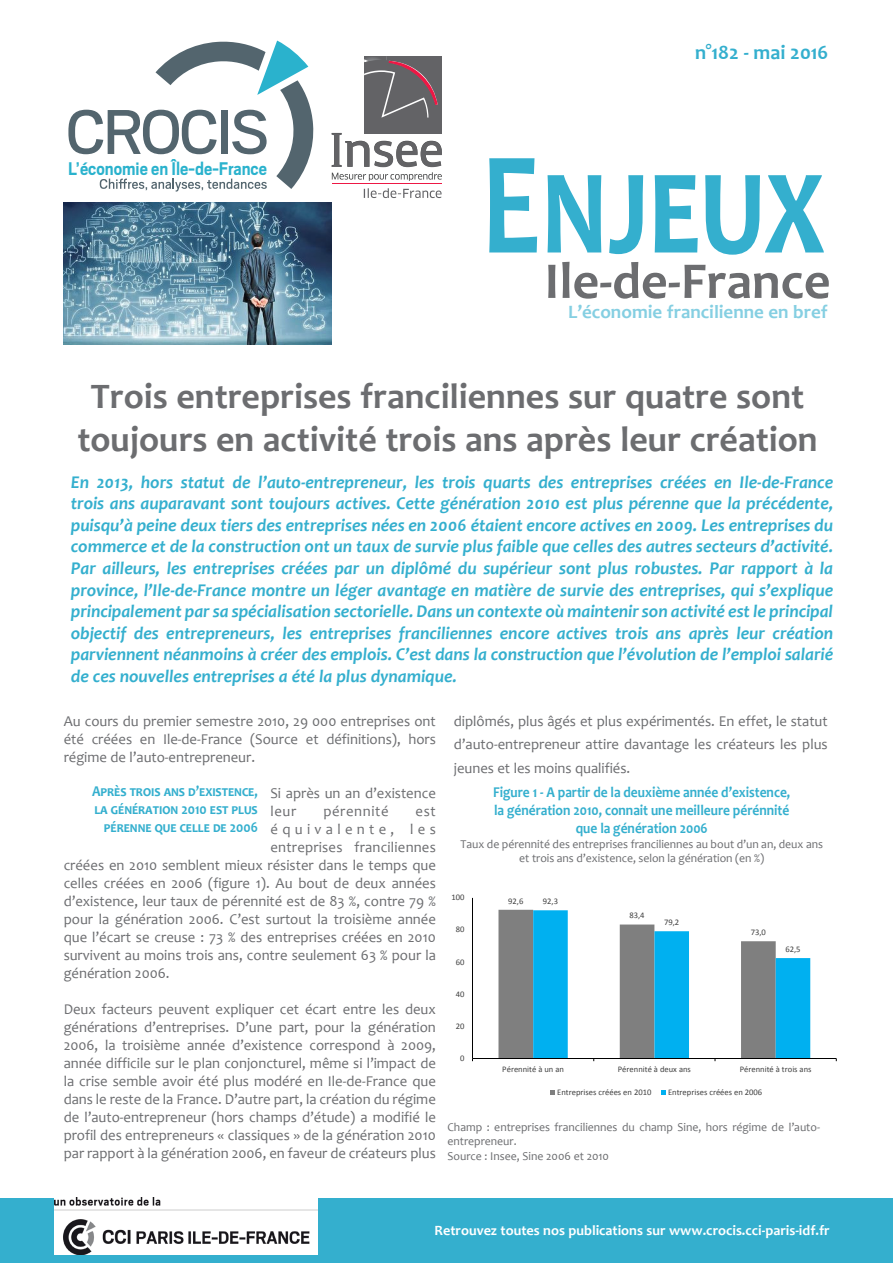
<style>
.page{position:relative;width:893px;height:1263px;background:#fff}
.page>*{position:absolute;margin:0;border:0;box-sizing:border-box;transform-origin:0 0}
.t1{font:700 148.2px "Candara";color:#34afce;scale:.77 1}
.t2{font:700 52.05px "Candara";color:#6c6d70}
.t3{font:700 36px/43.2px "Candara";color:#6c6d70;text-align:center}
.t4{font:700 20.4px "Scout";color:#2ab2cd;scale:.9 1}
.t5{font:700 20.25px "Candara";color:#34afce}
.t6{font:700 19.05px "Candara";color:#85cfe2}
.t7{font:italic 700 18px/21.6px "Candara";color:#34afce;text-align:justify}
.t8{font:15px/18px "Candara";color:#6c6d70;text-align:justify}
.t9{font:700 15px/18px "Candara";color:#34afce;text-align:center;scale:.9 1}
.t10{font:700 15px/18px "Candara";letter-spacing:.02em;color:#34afce;text-align:right;scale:.9 1}
.t11{font:15px "Candara";letter-spacing:.29em;color:#6c6d70}
.t12{font:15px "Candara";letter-spacing:.04em;color:#6c6d70}
.t13{font:700 14.25px "Candara";color:#fff}
.t14{font:12px/14.4px "Candara";color:#6c6d70;text-align:center}
.t15{font:8.55px "Calibri";color:#404040}
</style>
<div class="page">
<svg style="left:68px;top:41px;width:246px;height:151px"></svg>
<div style="left:0;top:1198px;width:893px;height:65px;background:#34afce"></div>
<img style="left:54px;top:1197px;width:264px;height:57px">
<img style="left:64px;top:203px;width:268px;height:141px">
<hr style="left:472px;top:898px;width:1px;height:160px;background:#000">
<hr style="left:472px;top:1058px;width:364px;height:1px;background:#000">
<svg style="left:498px;top:910px;width:312px;height:151px"></svg>
<svg style="left:550px;top:1090px;width:5px;height:5px"></svg>
<svg style="left:661px;top:1090px;width:5px;height:5px"></svg>
<div style="left:364px;top:56px;width:78px;height:78px;background:#636366"></div>
<img style="left:364px;top:56px;width:23px;height:4px">
<svg style="left:332px;top:60px;width:110px;height:121px"></svg>
<hr style="left:332px;top:183px;width:110px;height:1px;background:#ed1845">
<svg style="left:364px;top:188px;width:78px;height:10px"></svg>
<p class="t4" style="left:68px;top:155px;width:222px">L’économie en Île-de-France</p>
<p class="t5" style="left:695px;top:39px;width:135px">n°182 - mai 2016</p>
<p class="t1" style="left:481px;top:111px;width:446px">Enjeux</p>
<p class="t2" style="left:545px;top:248px;width:287px">Ile-de-France</p>
<p class="t6" style="left:568px;top:300px;width:261px">L’économie francilienne en bref</p>
<p class="t3" style="left:77px;top:374px;width:742px">Trois entreprises franciliennes sur quatre sont toujours en activité trois ans après leur création</p>
<p class="t7" style="left:71px;top:471px;width:764px">En 2013, hors statut de l’auto-entrepreneur, les trois quarts des entreprises créées en Ile-de-France trois ans auparavant sont toujours actives. Cette génération 2010 est plus pérenne que la précédente, puisqu’à peine deux tiers des entreprises nées en 2006 étaient encore actives en 2009. Les entreprises du commerce et de la construction ont un taux de survie plus faible que celles des autres secteurs d’activité.<br>Par ailleurs, les entreprises créées par un diplômé du supérieur sont plus robustes. Par rapport à la province, l’Ile-de-France montre un léger avantage en matière de survie des entreprises, qui s’explique principalement par sa spécialisation sectorielle. Dans un contexte où maintenir son activité est le principal objectif des entrepreneurs, les entreprises franciliennes encore actives trois ans après leur création parviennent néanmoins à créer des emplois. C’est dans la construction que l’évolution de l’emploi salarié de ces nouvelles entreprises a été la plus dynamique.</p>
<p class="t8" style="left:64px;top:712px;width:374px">Au cours du premier semestre 2010, 29 000 entreprises ont été créées en Ile-de-France (Source et définitions), hors régime de l’auto-entrepreneur.</p>
<p class="t10" style="left:92px;top:782px;width:186px">Après trois ans d’existence, la génération 2010 est plus pérenne que celle de 2006</p>
<p class="t8" style="left:270px;top:784px;width:167px">Si après un an d’existence leur</p>
<p class="t8" style="left:454px;top:709px;width:375px;line-height:23.4px">diplômés, plus âgés et plus expérimentés. En effet, le statut d’auto-entrepreneur attire davantage les créateurs les plus jeunes et les moins qualifiés.</p>
<p class="t9" style="left:493px;top:783px;width:332px">Figure 1 - A partir de la deuxième année d’existence,</p>
<p class="t9" style="left:494px;top:801px;width:329px">la génération 2010, connait une meilleure pérénnité que la génération 2006</p>
<p class="t14" style="left:460px;top:836px;width:364px">Taux de pérennité des entreprises franciliennes au bout d’un an, deux ans et trois ans d’existence, selon la génération (en %)</p>
<p class="t12" style="left:323px;top:802px;width:67px">pérennité</p>
<p class="t8" style="left:416px;top:802px;width:22px">est</p>
<p class="t11" style="left:271px;top:820px;width:167px">équivalente, les</p>
<p class="t8" style="left:271px;top:838px;width:167px">entreprises franciliennes</p>
<p class="t8" style="left:64px;top:856px;width:374px">créées en 2010 semblent mieux résister dans le temps que</p>
<p class="t8" style="left:64px;top:874px;width:374px">celles créées en 2006 (figure 1). Au bout de deux années</p>
<p class="t8" style="left:64px;top:892px;width:374px">d’existence, leur taux de pérennité est de 83 %, contre 79 %</p>
<p class="t8" style="left:64px;top:910px;width:374px">pour la génération 2006. C’est surtout la troisième année</p>
<p class="t8" style="left:64px;top:928px;width:374px">que l’écart se creuse : 73 % des entreprises créées en 2010</p>
<p class="t8" style="left:64px;top:946px;width:374px">survivent au moins trois ans, contre seulement 63 % pour la</p>
<p class="t8" style="left:64px;top:964px;width:107px">génération 2006.</p>
<p class="t8" style="left:64px;top:1000px;width:374px">Deux facteurs peuvent expliquer cet écart entre les deux générations d’entreprises. D’une part, pour la génération 2006, la troisième année d’existence correspond à 2009, année difficile sur le plan conjoncturel, même si l’impact de la crise semble avoir été plus modéré en Ile-de-France que dans le reste de la France. D’autre part, la création du régime de l’auto-entrepreneur (hors champs d’étude) a modifié le profil des entrepreneurs « classiques » de la génération 2010 par rapport à la génération 2006, en faveur de créateurs plus</p>
<p class="t15" style="left:451px;top:892px;width:15px">100</p>
<p class="t15" style="left:508px;top:895px;width:17px">92,6</p>
<p class="t15" style="left:543px;top:896px;width:17px">92,3</p>
<p class="t15" style="left:629px;top:910px;width:17px">83,4</p>
<p class="t15" style="left:664px;top:917px;width:17px">79,2</p>
<p class="t15" style="left:456px;top:924px;width:10px">80</p>
<p class="t15" style="left:751px;top:927px;width:17px">73,0</p>
<p class="t15" style="left:785px;top:944px;width:17px">62,5</p>
<p class="t15" style="left:456px;top:956px;width:10px">60</p>
<p class="t15" style="left:456px;top:988px;width:10px">40</p>
<p class="t15" style="left:456px;top:1020px;width:10px">20</p>
<p class="t15" style="left:460px;top:1053px;width:6px">0</p>
<p class="t15" style="left:502px;top:1064px;width:63px">Pérennité à un an</p>
<p class="t15" style="left:618px;top:1064px;width:75px">Pérennité à deux ans</p>
<p class="t15" style="left:740px;top:1064px;width:73px">Pérennité à trois ans</p>
<p class="t15" style="left:557px;top:1087px;width:96px">Entreprises créées en 2010</p>
<p class="t15" style="left:668px;top:1087px;width:96px">Entreprises créées en 2006</p>
<p class="t14" style="left:448px;top:1120px;width:374px;text-align:left">Champ : entreprises franciliennes du champ Sine, hors régime de l’auto&shy;entrepreneur.</p>
<p class="t14" style="left:448px;top:1149px;width:163px">Source : Insee, Sine 2006 et 2010</p>
<p class="t13" style="left:435px;top:1221px;width:397px">Retrouvez toutes nos publications sur www.crocis.cci-paris-idf.fr</p>
</div>
